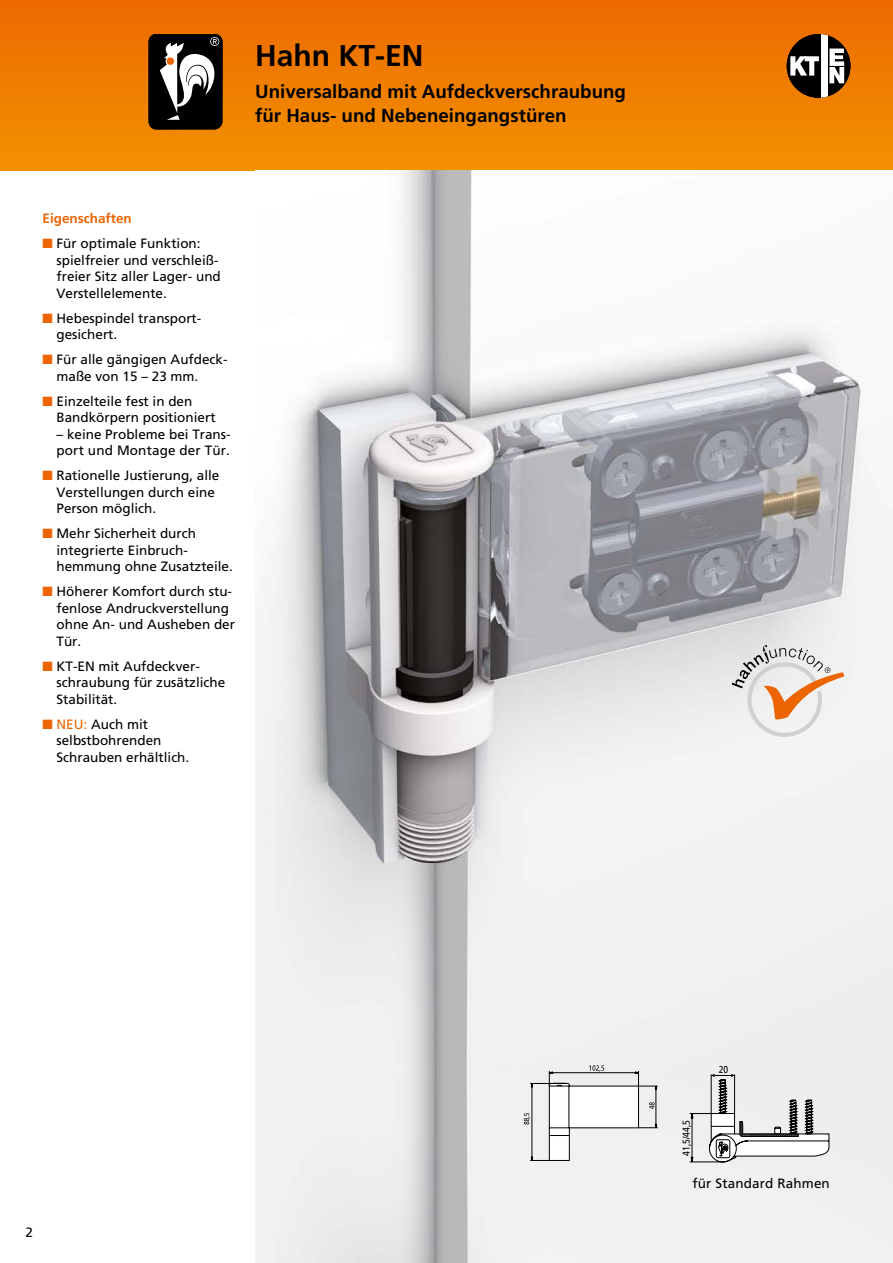
<style>
.page{position:relative;width:893px;height:1263px;background:#fff}
.page>*{position:absolute;margin:0;border:0;box-sizing:border-box;transform-origin:0 0}
.t1{font:700 30px "Frutiger";color:#000}
.t2{font:700 18.75px/24px "Frutiger";color:#000}
.t3{font:13.5px/16.5px "Frutiger";color:#000}
.t4{font:700 13.5px "Frutiger";color:#ec6502}
.t5{font:10.05px "Frutiger";color:#000;scale:.85 1}
.s1{color:#ec6502}
</style>
<div class="page">
<div style="left:0;top:0;width:893px;height:170px;background:linear-gradient(to bottom,#ec6900,#f29100)"></div>
<div style="left:149px;top:34px;width:73px;height:95px;background:#000;border-radius:8px"></div>
<div style="left:149px;top:34px;width:73px;height:95px;border:1px solid #000;border-radius:8px"></div>
<svg style="left:160px;top:37px;width:61px;height:83px"></svg>
<img style="left:255px;top:170px;width:638px;height:1093px">
<div style="left:787px;top:34px;width:63px;height:64px;background:#000;border-radius:50%"></div>
<div style="left:821px;top:34px;width:7px;height:64px;background:#fff"></div>
<svg style="left:790px;top:56px;width:29px;height:20px"></svg>
<svg style="left:829px;top:49px;width:15px;height:34px"></svg>
<svg style="left:689px;top:1074px;width:140px;height:88px"></svg>
<svg style="left:524px;top:1065px;width:134px;height:96px"></svg>
<svg style="left:731px;top:645px;width:115px;height:92px"></svg>
<h1 class="t1" style="left:255px;top:38px;width:170px">Hahn KT-EN</h1>
<h2 class="t2" style="left:255px;top:80px;width:372px">Universalband mit Aufdeckverschraubung für Haus- und Nebeneingangstüren</h2>
<p class="t4" style="left:43px;top:210px;width:91px">Eigenschaften</p>
<p class="t3" style="left:57px;top:235px;width:166px;text-indent:-14px"><span class="s1">■</span> Für optimale Funktion: spielfreier und verschleiß&shy;freier Sitz aller Lager- und<br>Verstellelemente.</p>
<p class="t3" style="left:57px;top:310px;width:145px;text-indent:-14px"><span class="s1">■</span> Hebespindel transport&shy;gesichert.</p>
<p class="t3" style="left:57px;top:351px;width:172px;text-indent:-14px"><span class="s1">■</span> Für alle gängigen Aufdeck&shy;maße von 15 – 23 mm.</p>
<p class="t3" style="left:57px;top:393px;width:161px;text-indent:-14px"><span class="s1">■</span> Einzelteile fest in den<br>Bandkörpern positioniert</p>
<p class="t3" style="left:57px;top:426px;width:176px">– keine Probleme bei Trans&shy;port und Montage der Tür.</p>
<p class="t3" style="left:57px;top:467px;width:164px;text-indent:-14px"><span class="s1">■</span> Rationelle Justierung, alle<br>Verstellungen durch eine<br>Person möglich.</p>
<p class="t3" style="left:57px;top:525px;width:178px;text-indent:-14px"><span class="s1">■</span> Mehr Sicherheit durch integrierte Einbruch&shy;hemmung ohne Zusatzteile.</p>
<p class="t3" style="left:57px;top:583px;width:180px;text-indent:-14px"><span class="s1">■</span> Höherer Komfort durch stu&shy;fenlose Andruckverstellung ohne An- und Ausheben der<br>Tür.</p>
<p class="t3" style="left:57px;top:658px;width:170px;text-indent:-14px"><span class="s1">■</span> KT-EN mit Aufdeckver&shy;schraubung für zusätzliche<br>Stabilität.</p>
<p class="t3" style="left:57px;top:716px;width:134px;text-indent:-14px"><span class="s1">■ NEU:</span> Auch mit selbstbohrenden<br>Schrauben erhältlich.</p>
<p class="t3" style="left:26px;top:1224px;width:9px">2</p>
<p class="t5" style="left:680px;top:1156px;width:43px;rotate:-90deg">41,5/44,5</p>
<p class="t5" style="left:719px;top:1063px;width:12px">20</p>
<p class="t3" style="left:692px;top:1175px;width:139px">für Standard Rahmen</p>
</div>
